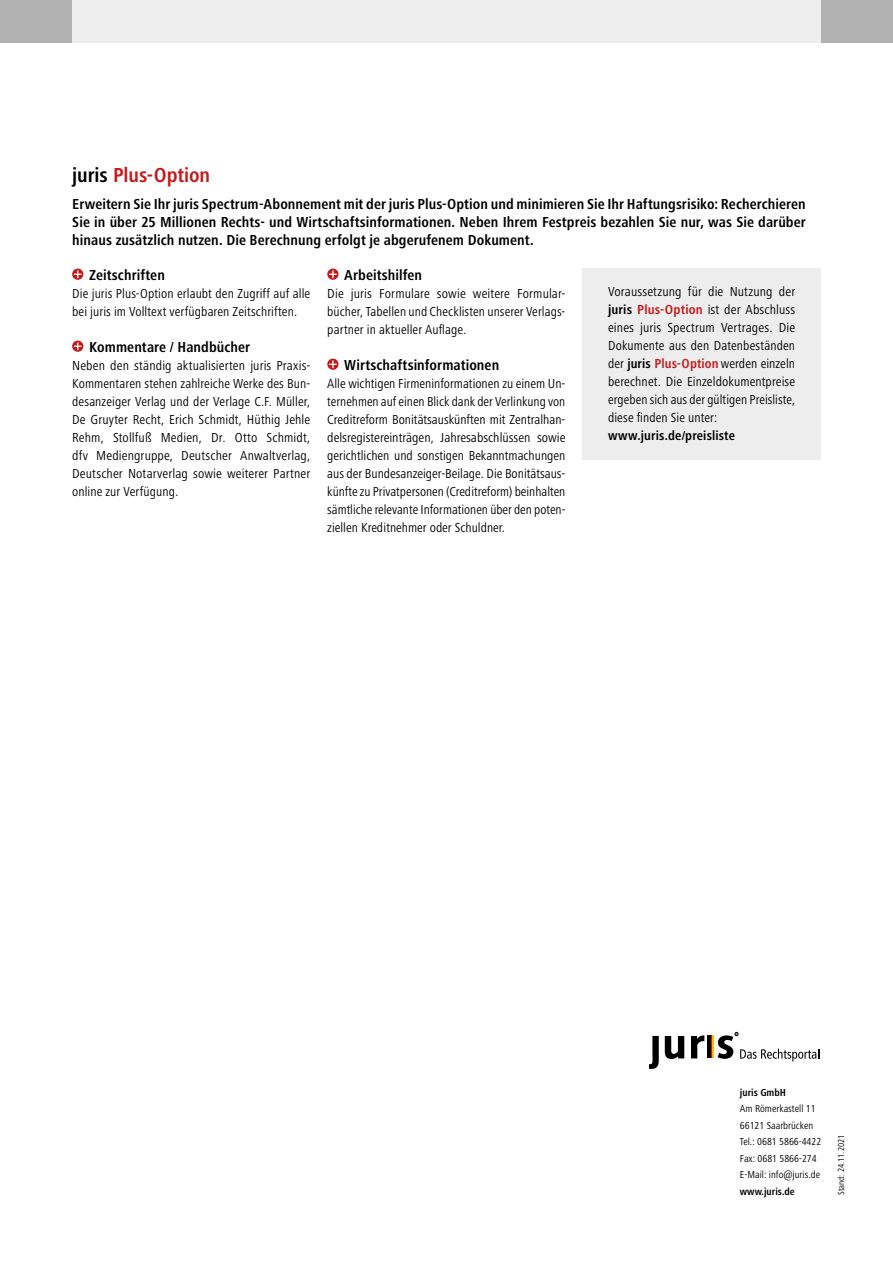
<style>
.page{position:relative;width:893px;height:1263px;background:#fff}
.page>*{position:absolute;margin:0;border:0;box-sizing:border-box;transform-origin:0 0}
.t1{font:700 condensed 21px "Frutiger Next Pro";letter-spacing:-.005em;color:#c51a1b}
.t2{font:700 condensed 15px/18px "Frutiger Next Pro";letter-spacing:.005em;color:#000;text-align:justify}
.t3{font:condensed 13.5px/18px "Frutiger Next Pro";letter-spacing:.005em;color:#000;text-align:justify}
.t4{font:700 condensed 13.5px "Frutiger Next Pro";letter-spacing:.01em;color:#000}
.t5{font:condensed 10.5px/16.5px "Frutiger Next Pro";color:#000}
.t6{font:700 condensed 10.5px "Frutiger Next Pro";color:#000}
.t7{font:condensed 9px "Frutiger Next Pro";color:#000}
.s1{color:#000}
.s2{font-weight:700}
.s3{font-weight:700;color:#c51a1b}
</style>
<div class="page">
<div style="left:0;top:0;width:893px;height:43px;background:#b3b2b2"></div>
<div style="left:72px;top:0;width:749px;height:43px;background:#ededed"></div>
<div style="left:583px;top:268px;width:238px;height:191px;background:#ededed"></div>
<svg style="left:72px;top:269px;width:11px;height:11px"></svg>
<svg style="left:74px;top:270px;width:8px;height:8px"></svg>
<svg style="left:72px;top:341px;width:11px;height:11px"></svg>
<svg style="left:74px;top:342px;width:8px;height:8px"></svg>
<svg style="left:327px;top:269px;width:12px;height:11px"></svg>
<svg style="left:329px;top:270px;width:8px;height:8px"></svg>
<svg style="left:327px;top:359px;width:12px;height:11px"></svg>
<svg style="left:329px;top:360px;width:8px;height:8px"></svg>
<svg style="left:665px;top:1036px;width:19px;height:23px"></svg>
<svg style="left:691px;top:1035px;width:13px;height:23px"></svg>
<svg style="left:649px;top:1036px;width:10px;height:33px"></svg>
<hr style="left:708px;top:1035px;width:3px;height:23px;background:#000">
<svg style="left:711px;top:1035px;width:1px;height:23px"></svg>
<hr style="left:712px;top:1035px;width:2px;height:23px;background:#fbb800">
<svg style="left:718px;top:1032px;width:101px;height:29px"></svg>
<h1 class="t1" style="left:72px;top:163px;width:139px"><span class="s1">juris</span> Plus-Option</h1>
<p class="t2" style="left:72px;top:195px;width:735px">Erweitern Sie Ihr juris Spectrum-Abonnement mit der juris Plus-Option und minimieren Sie Ihr Haftungsrisiko: Recherchieren Sie in über 25 Millionen Rechts- und Wirtschaftsinformationen. Neben Ihrem Festpreis bezahlen Sie nur, was Sie darüber hinaus zusätzlich nutzen. Die Berechnung erfolgt je abgerufenem Dokument.</p>
<p class="t2" style="left:89px;top:266px;width:77px">Zeitschriften</p>
<p class="t3" style="left:72px;top:284px;width:240px">Die juris Plus-Option erlaubt den Zugriff auf alle bei juris im Volltext verfügbaren Zeitschriften.</p>
<p class="t2" style="left:89px;top:338px;width:162px">Kommentare / Handbücher</p>
<p class="t3" style="left:72px;top:356px;width:240px">Neben den ständig aktualisierten juris Praxis-Kommentaren stehen zahlreiche Werke des Bun&shy;desanzeiger Verlag und der Verlage C.F. Müller, De Gruyter Recht, Erich Schmidt, Hüthig Jehle Rehm, Stollfuß Medien, Dr. Otto Schmidt, dfv Mediengruppe, Deutscher Anwaltverlag, Deutscher Notarverlag sowie weiterer Partner online zur Verfügung.</p>
<p class="t2" style="left:344px;top:266px;width:79px">Arbeitshilfen</p>
<p class="t3" style="left:327px;top:284px;width:240px">Die juris Formulare sowie weitere Formular&shy;bücher, Tabellen und Checklisten unserer Verlags&shy;partner in aktueller Auflage.</p>
<p class="t2" style="left:344px;top:356px;width:156px">Wirtschaftsinformationen</p>
<p class="t3" style="left:327px;top:374px;width:240px">Alle wichtigen Firmeninformationen zu einem Un&shy;ternehmen auf einen Blick dank der Verlinkung von Creditreform Bonitätsauskünften mit Zentralhan&shy;delsregistereinträgen, Jahresabschlüssen sowie gerichtlichen und sonstigen Bekanntmachungen aus der Bundesanzeiger-Beilage. Die Bonitätsaus&shy;künfte zu Privatpersonen (Creditreform) beinhalten sämtliche relevante Informationen über den poten&shy;ziellen Kreditnehmer oder Schuldner.</p>
<p class="t3" style="left:608px;top:282px;width:189px">Voraussetzung für die Nutzung der <span class="s2">juris</span> <span class="s3">Plus-Option</span> ist der Abschluss eines juris Spectrum Vertrages. Die Dokumente aus den Datenbeständen der <span class="s2">juris</span> <span class="s3">Plus-Option</span>werden einzeln berechnet. Die Einzeldokumentpreise ergeben sich aus der gültigen Preisliste, diese finden Sie unter:</p>
<p class="t4" style="left:608px;top:427px;width:128px">www.juris.de/preisliste</p>
<p class="t6" style="left:740px;top:1086px;width:48px">juris GmbH</p>
<p class="t5" style="left:740px;top:1101px;width:83px">Am Römerkastell 11<br>66121 Saarbrücken<br>Tel.: 0681 5866-4422<br>Fax: 0681 5866-274<br>E-Mail: info@juris.de</p>
<p class="t6" style="left:740px;top:1185px;width:56px">www.juris.de</p>
<p class="t7" style="left:836px;top:1195px;width:62px;rotate:-90deg">Stand: 24.11.2021</p>
</div>
